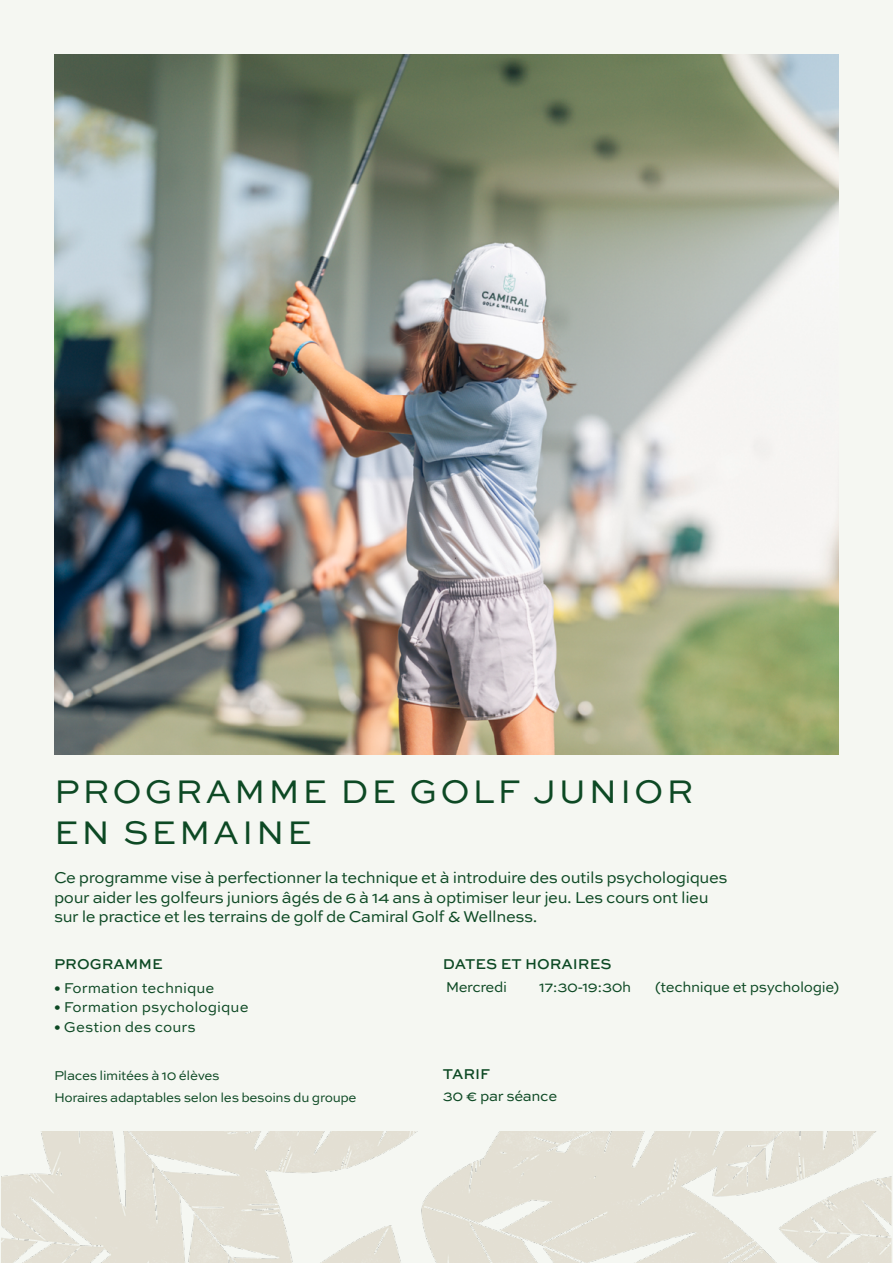
<style>
.page{position:relative;width:893px;height:1263px;background:#f5f7f2}
.page>*{position:absolute;margin:0;border:0;box-sizing:border-box;transform-origin:0 0}
.t1{font:34.5px/41.4px "Sweet Sans Pro";letter-spacing:.08em;color:#0d4924}
.t2{font:16.5px/19.5px "Sweet Sans Pro";letter-spacing:-.025em;color:#0d4924}
.t3{font:15px "Sweet Sans Pro";color:#0d4924}
.t4{font:15px "Sweet Sans Pro";letter-spacing:-.025em;color:#0d4924}
.t5{font:500 15px "Sweet Sans Pro";color:#0d4924}
.t6{font:13.5px/22.5px "Sweet Sans Pro";letter-spacing:-.025em;color:#0d4924}
</style>
<div class="page">
<img style="left:54px;top:54px;width:785px;height:700px">
<img style="left:1px;top:1132px;width:890px;height:131px">
<h1 class="t1" style="left:54px;top:769px;width:641px">PROGRAMME DE GOLF JUNIOR<br>EN SEMAINE</h1>
<p class="t2" style="left:54px;top:867px;width:675px">Ce programme vise à perfectionner la technique et à introduire des outils psychologiques pour aider les golfeurs juniors âgés de 6 à 14 ans à optimiser leur jeu. Les cours ont lieu sur le practice et les terrains de golf de Camiral Golf &amp; Wellness.</p>
<p class="t5" style="left:54px;top:953px;width:110px">PROGRAMME</p>
<p class="t3" style="left:54px;top:977px;width:162px">• Formation technique</p>
<p class="t3" style="left:54px;top:996px;width:196px">• Formation psychologique</p>
<p class="t3" style="left:54px;top:1016px;width:143px">• Gestion des cours</p>
<p class="t6" style="left:54px;top:1063px;width:304px">Places limitées à 10 élèves<br>Horaires adaptables selon les besoins du groupe</p>
<p class="t5" style="left:443px;top:953px;width:170px">DATES ET HORAIRES</p>
<p class="t4" style="left:446px;top:976px;width:63px">Mercredi</p>
<p class="t3" style="left:539px;top:976px;width:94px">17:30-19:30h</p>
<p class="t4" style="left:655px;top:976px;width:186px">(technique et psychologie)</p>
<p class="t5" style="left:443px;top:1063px;width:49px">TARIF</p>
<p class="t4" style="left:443px;top:1085px;width:116px">30 € par séance</p>
</div>
